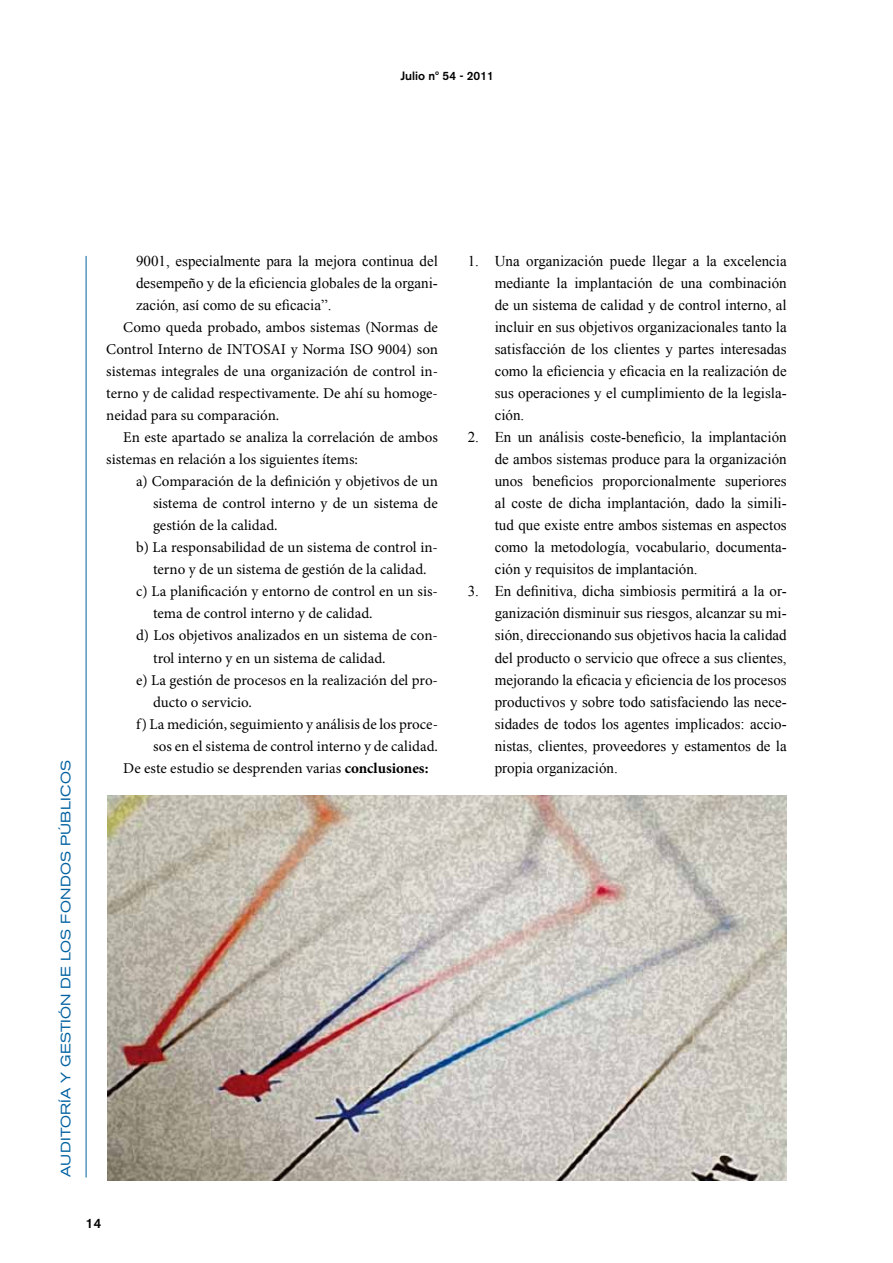
<style>
.page{position:relative;width:893px;height:1263px;background:#fff}
.page>*{position:absolute;margin:0;border:0;box-sizing:border-box;transform-origin:0 0}
.t1{font:15px/22px "Times New Roman";color:#000;text-align:justify}
.t2{font:15px/22px "Minion Pro";color:#000;text-align:justify}
.t3{font:expanded 13.5px "Akzidenz Grotesk BE";letter-spacing:.02em;color:#0061a1}
.t4{font:500 13.5px "Akzidenz Grotesk BE";color:#000}
.t5{font:500 12px "Akzidenz Grotesk BE";color:#000}
.s1{font-weight:700}
</style>
<div class="page">
<hr style="left:86px;top:256px;width:1px;height:921px;background:#0061a1">
<img style="left:108px;top:795px;width:679px;height:386px">
<p class="t5" style="left:400px;top:69px;width:95px">Julio nº 54 - 2011</p>
<p class="t3" style="left:58px;top:1176px;width:418px;rotate:-90deg">AUDITORÍA Y GESTIÓN DE LOS FONDOS PÚBLICOS</p>
<p class="t1" style="left:136px;top:249px;width:303px">9001, especialmente para la mejora continua del desempeño y de la eficiencia globales de la organi&shy;zación, así como de su eficacia”.</p>
<p class="t2" style="left:106px;top:316px;width:333px;text-indent:17px">Como queda probado, ambos sistemas (Normas de Control Interno de INTOSAI y Norma ISO 9004) son sistemas integrales de una organización de control in&shy;terno y de calidad respectivamente. De ahí su homoge&shy;neidad para su comparación.</p>
<p class="t2" style="left:106px;top:426px;width:333px;text-indent:17px">En este apartado se analiza la correlación de ambos sistemas en relación a los siguientes ítems:</p>
<p class="t2" style="left:136px;top:470px;width:303px">a) Comparación de la definición y objetivos de un</p>
<p class="t2" style="left:153px;top:492px;width:286px">sistema de control interno y de un sistema de</p>
<p class="t2" style="left:153px;top:514px;width:126px">gestión de la calidad.</p>
<p class="t2" style="left:136px;top:536px;width:303px">b) La responsabilidad de un sistema de control in-</p>
<p class="t2" style="left:153px;top:558px;width:275px">terno y de un sistema de gestión de la calidad.</p>
<p class="t2" style="left:136px;top:581px;width:303px">c) La planificación y entorno de control en un sis-</p>
<p class="t2" style="left:153px;top:603px;width:221px">tema de control interno y de calidad.</p>
<p class="t2" style="left:136px;top:625px;width:303px">d) Los objetivos analizados en un sistema de con-</p>
<p class="t2" style="left:153px;top:647px;width:234px">trol interno y en un sistema de calidad.</p>
<p class="t2" style="left:136px;top:669px;width:303px">e) La gestión de procesos en la realización del pro-</p>
<p class="t2" style="left:153px;top:691px;width:100px">ducto o servicio.</p>
<p class="t2" style="left:136px;top:713px;width:303px">f) La medición, seguimiento y análisis de los proce-</p>
<p class="t2" style="left:153px;top:735px;width:286px">sos en el sistema de control interno y de calidad.</p>
<p class="t2" style="left:123px;top:757px;width:307px">De este estudio se desprenden varias <span class="s1">conclusiones:</span></p>
<p class="t4" style="left:86px;top:1215px;width:17px">14</p>
<p class="t1" style="left:495px;top:249px;width:293px;text-indent:-27px">1. Una organización puede llegar a la excelencia mediante la implantación de una combinación de un sistema de calidad y de control interno, al incluir en sus objetivos organizacionales tanto la satisfacción de los clientes y partes interesadas como la eficiencia y eficacia en la realización de sus operaciones y el cumplimiento de la legisla&shy;ción.</p>
<p class="t1" style="left:495px;top:426px;width:293px;text-indent:-27px">2. En un análisis coste-beneficio, la implantación de ambos sistemas produce para la organización unos beneficios proporcionalmente superiores al coste de dicha implantación, dado la simili&shy;tud que existe entre ambos sistemas en aspectos como la metodología, vocabulario, documenta&shy;ción y requisitos de implantación.</p>
<p class="t1" style="left:495px;top:580px;width:293px;text-indent:-27px">3. En definitiva, dicha simbiosis permitirá a la or&shy;ganización disminuir sus riesgos, alcanzar su mi&shy;sión, direccionando sus objetivos hacia la calidad del producto o servicio que ofrece a sus clientes, mejorando la eficacia y eficiencia de los procesos productivos y sobre todo satisfaciendo las nece&shy;sidades de todos los agentes implicados: accio&shy;nistas, clientes, proveedores y estamentos de la propia organización.</p>
</div>
